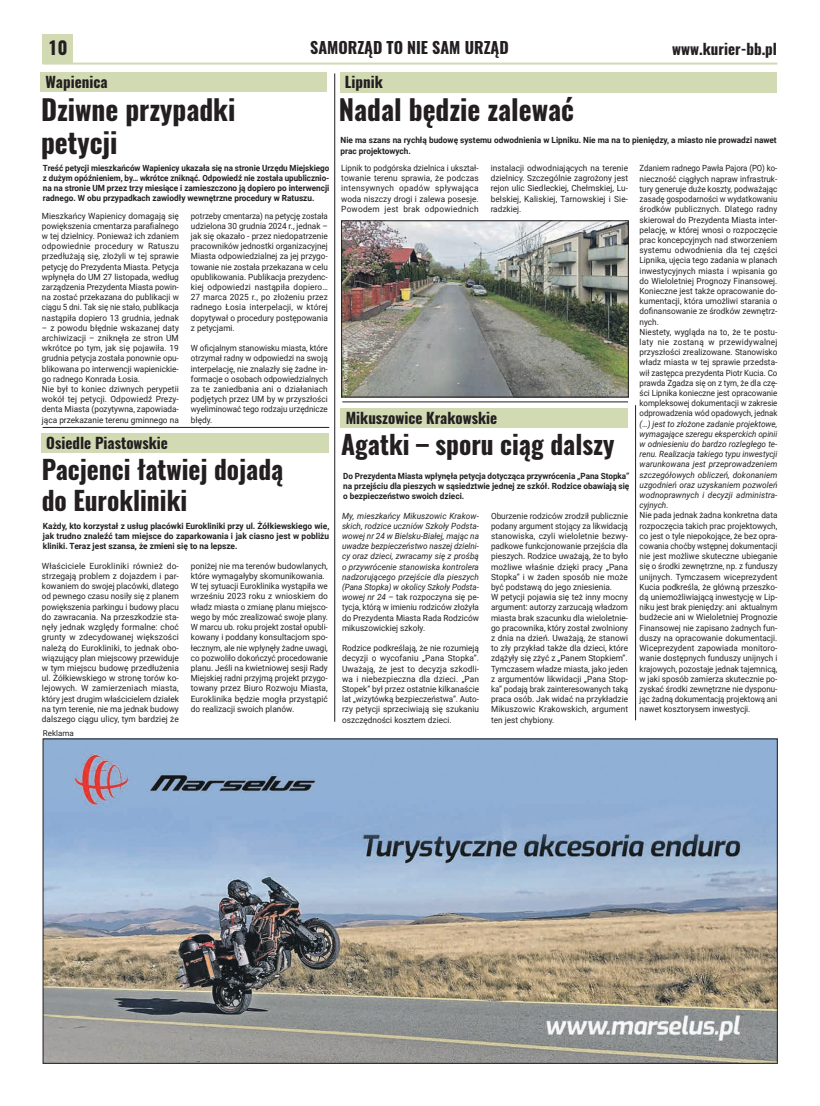
<style>
.page{position:relative;width:820px;height:1106px;background:#fff}
.page>*{position:absolute;margin:0;border:0;box-sizing:border-box;transform-origin:0 0}
.t1{font:700 28px/33.6px "Oswald";color:#231f20}
.t2{font:700 26px/31.2px "Oswald";color:#231f20}
.t3{font:700 18px "Oswald";color:#231f20}
.t4{font:700 16px "Oswald";color:#231f20}
.t5{font:700 15px "Oswald";color:#231f20}
.t6{font:8.5px/10.2px "Roboto";color:#231f20;text-align:justify}
.t7{font:8.5px/10.2px "Roboto";color:#231f20;scale:.96 1}
.t8{font:8.5px/10.2px "Roboto";color:#231f20;scale:.92 1}
.t9{font:700 8.5px/10.2px "Roboto";color:#231f20;text-align:justify;scale:.95 1}
.t10{font:8.5px/10.2px "Roboto";color:#231f20;text-align:justify;scale:.95 1}
.t11{font:italic 8.5px/10.2px "Roboto";color:#231f20;text-align:justify}
.t12{font:8.5px/10.2px "Roboto";color:#231f20;text-align:justify;scale:.93 1}
.t13{font:700 8.5px/10.2px "Roboto";color:#231f20}
.t14{font:8px "Roboto";color:#231f20}
.t15{font:6px "Roboto";color:#fff}
.s1{font-style:italic}
.s2{font-style:normal}
</style>
<div class="page">
<hr style="left:43px;top:63px;width:734px;height:2px;background:#d2dab3">
<div style="left:43px;top:34px;width:30px;height:30px;background:#d2dab3"></div>
<div style="left:340px;top:72px;width:435px;height:21px;background:#d2dab3"></div>
<img style="left:343px;top:223px;width:283px;height:172px">
<div style="left:341px;top:221px;width:287px;height:176px;border:1px solid #231f20"></div>
<div style="left:40px;top:72px;width:286px;height:20px;background:#d2dab3"></div>
<img style="left:45px;top:740px;width:730px;height:321px">
<div style="left:340px;top:408px;width:288px;height:19px;background:#d2dab3"></div>
<hr style="left:334px;top:73px;width:1px;height:648px;background:#231f20">
<hr style="left:43px;top:427px;width:286px;height:1px;background:#231f20">
<hr style="left:342px;top:402px;width:285px;height:1px;background:#231f20">
<div style="left:41px;top:432px;width:287px;height:20px;background:#d2dab3"></div>
<hr style="left:635px;top:405px;width:1px;height:315px;background:#231f20">
<h3 class="t3" style="left:48px;top:35px;width:21px">10</h3>
<h3 class="t4" style="left:310px;top:37px;width:200px">SAMORZĄD TO NIE SAM URZĄD</h3>
<h3 class="t5" style="left:672px;top:38px;width:106px">www.kurier-bb.pl</h3>
<h3 class="t5" style="left:46px;top:72px;width:63px">Wapienica</h3>
<h1 class="t1" style="left:41px;top:93px;width:196px">Dziwne przypadki petycji</h1>
<p class="t9" style="left:43px;top:162px;width:303px">Treść petycji mieszkańców Wapienicy ukazała się na stronie Urzędu Miejskiego z dużym opóźnieniem, by… wkrótce zniknąć. Odpowiedź nie została upublicznio&shy;na na stronie UM przez trzy miesiące i zamieszczono ją dopiero po interwencji radnego. W obu przypadkach zawiodły wewnętrzne procedury w Ratuszu.</p>
<p class="t6" style="left:42px;top:210px;width:138px">Mieszkańcy Wapienicy domagają się powiększenia cmentarza parafialnego w tej dzielnicy. Ponieważ ich zdaniem odpowiednie procedury w Ratuszu przedłużają się, złożyli w tej sprawie petycję do Prezydenta Miasta. Petycja wpłynęła do UM 27 listopada, według zarządzenia Prezydenta Miasta powin&shy;na zostać przekazana do publikacji w ciągu 5 dni. Tak się nie stało, publikacja nastąpiła dopiero 13 grudnia, jednak</p>
<p class="t6" style="left:42px;top:322px;width:138px;text-align:left">– z powodu błędnie wskazanej daty archiwizacji – zniknęła ze stron UM wkrótce po tym, jak się pojawiła. 19 grudnia petycja została ponownie opu&shy;blikowana po interwencji wapienickie&shy;go radnego Konrada Łosia.<br>Nie był to koniec dziwnych perypetii wokół tej petycji. Odpowiedź Prezy&shy;denta Miasta (pozytywna, zapowiada&shy;jąca przekazanie terenu gminnego na</p>
<p class="t12" style="left:191px;top:210px;width:149px">potrzeby cmentarza) na petycję została udzielona 30 grudnia 2024 r., jednak – jak się okazało - przez niedopatrzenie pracowników jednostki organizacyjnej Miasta odpowiedzialnej za jej przygo&shy;towanie nie została przekazana w celu opublikowania. Publikacja prezydenc&shy;kiej odpowiedzi nastąpiła dopiero… 27 marca 2025 r., po złożeniu przez radnego Łosia interpelacji, w której dopytywał o procedury postępowania z petycjami.</p>
<p class="t10" style="left:191px;top:343px;width:146px">W oficjalnym stanowisku miasta, które otrzymał radny w odpowiedzi na swoją interpelację, nie znalazły się żadne in&shy;formacje o osobach odpowiedzialnych za te zaniedbania ani o działaniach podjętych przez UM by w przyszłości wyeliminować tego rodzaju urzędnicze błędy.</p>
<h3 class="t5" style="left:46px;top:432px;width:123px">Osiedle Piastowskie</h3>
<h2 class="t2" style="left:42px;top:455px;width:243px">Pacjenci łatwiej dojadą do Eurokliniki</h2>
<p class="t13" style="left:43px;top:520px;width:288px;text-align:justify">Każdy, kto korzystał z usług placówki Eurokliniki przy ul. Żółkiewskiego wie, jak trudno znaleźć tam miejsce do zaparkowania i jak ciasno jest w pobliżu kliniki. Teraz jest szansa, że zmieni się to na lepsze.</p>
<p class="t6" style="left:42px;top:560px;width:138px">Właściciele Eurokliniki również do&shy;strzegają problem z dojazdem i par&shy;kowaniem do swojej placówki, dlatego od pewnego czasu nosiły się z planem powiększenia parkingu i budowy placu do zawracania. Na przeszkodzie sta&shy;nęły jednak względy formalne: choć grunty w zdecydowanej większości należą do Eurokliniki, to jednak obo&shy;wiązujący plan miejscowy przewiduje w tym miejscu budowę przedłużenia ul. Żółkiewskiego w stronę torów ko&shy;lejowych. W zamierzeniach miasta, który jest drugim właścicielem działek na tym terenie, nie ma jednak budowy dalszego ciągu ulicy, tym bardziej że</p>
<p class="t6" style="left:191px;top:560px;width:138px;text-align:left">poniżej nie ma terenów budowlanych, które wymagałyby skomunikowania.<br>W tej sytuacji Euroklinika wystąpiła we wrześniu 2023 roku z wnioskiem do władz miasta o zmianę planu miejsco&shy;wego by móc zrealizować swoje plany.<br>W marcu ub. roku projekt został opubli&shy;kowany i poddany konsultacjom spo&shy;łecznym, ale nie wpłynęły żadne uwagi, co pozwoliło dokończyć procedowanie planu. Jeśli na kwietniowej sesji Rady Miejskiej radni przyjmą projekt przygo&shy;towany przez Biuro Rozwoju Miasta, Euroklinika będzie mogła przystąpić do realizacji swoich planów.</p>
<p class="t14" style="left:43px;top:727px;width:32px">Reklama</p>
<h3 class="t5" style="left:345px;top:72px;width:39px">Lipnik</h3>
<h1 class="t1" style="left:338px;top:94px;width:237px">Nadal będzie zalewać</h1>
<p class="t13" style="left:340px;top:135px;width:437px">Nie ma szans na rychłą budowę systemu odwodnienia w Lipniku. Nie ma na to pieniędzy, a miasto nie prowadzi nawet prac projektowych.</p>
<p class="t10" style="left:341px;top:163px;width:146px">Lipnik to podgórska dzielnica i ukształ&shy;towanie terenu sprawia, że podczas intensywnych opadów spływająca woda niszczy drogi i zalewa posesje.<br>Powodem jest brak odpowiednich</p>
<p class="t6" style="left:490px;top:163px;width:139px">instalacji odwodniających na terenie dzielnicy. Szczególnie zagrożony jest rejon ulic Siedleckiej, Chełmskiej, Lu&shy;belskiej, Kaliskiej, Tarnowskiej i Sie&shy;radzkiej.</p>
<p class="t8" style="left:639px;top:163px;width:151px">Zdaniem radnego Pawła Pajora (PO) ko&shy;nieczność ciągłych napraw infrastruk&shy;tury generuje duże koszty, podważając zasadę gospodarności w wydatkowaniu środków publicznych. Dlatego radny skierował do Prezydenta Miasta inter&shy;pelację, w której wnosi o rozpoczęcie prac koncepcyjnych nad stworzeniem systemu odwodnienia dla tej części Lipnika, ujęcia tego zadania w planach inwestycyjnych miasta i wpisania go do Wieloletniej Prognozy Finansowej.<br>Konieczne jest także opracowanie do&shy;kumentacji, która umożliwi starania o dofinansowanie ze środków zewnętrz&shy;nych.<br>Niestety, wygląda na to, że te postu&shy;laty nie zostaną w przewidywalnej przyszłości zrealizowane. Stanowisko władz miasta w tej sprawie przedsta&shy;wił zastępca prezydenta Piotr Kucia. Co prawda Zgadza się on z tym, że dla czę&shy;ści Lipnika konieczne jest opracowanie kompleksowej dokumentacji w zakresie odprowadzenia wód opadowych, jednak</p>
<p class="t7" style="left:639px;top:418px;width:145px"><span class="s1">(…) jest to złożone zadanie projektowe, wymagające szeregu eksperckich opinii w odniesieniu do bardzo rozległego te&shy;renu. Realizacja takiego typu inwestycji warunkowana jest przeprowadzeniem szczegółowych obliczeń, dokonaniem uzgodnień oraz uzyskaniem pozwoleń wodnoprawnych i decyzji administra&shy;cyjnych</span>.<br>Nie pada jednak żadna konkretna data rozpoczęcia takich prac projektowych, co jest o tyle niepokojące, że bez opra&shy;cowania choćby wstępnej dokumentacji nie jest możliwe skuteczne ubieganie się o środki zewnętrzne, np. z funduszy unijnych. Tymczasem wiceprezydent Kucia podkreśla, że główną przeszko&shy;dą uniemożliwiającą inwestycję w Lip&shy;niku jest brak pieniędzy: ani aktualnym budżecie ani w Wieloletniej Prognozie Finansowej nie zapisano żadnych fun&shy;duszy na opracowanie dokumentacji.<br>Wiceprezydent zapowiada monitoro&shy;wanie dostępnych funduszy unijnych i krajowych, pozostaje jednak tajemnicą, w jaki sposób zamierza skutecznie po&shy;zyskać środki zewnętrzne nie dysponu&shy;jąc żadną dokumentacją projektową ani nawet kosztorysem inwestycji.</p>
<p class="t15" style="left:341px;top:395px;width:52px;rotate:-90deg">Foto: Google Maps</p>
<h3 class="t5" style="left:345px;top:408px;width:153px">Mikuszowice Krakowskie</h3>
<h2 class="t2" style="left:341px;top:430px;width:275px">Agatki – sporu ciąg dalszy</h2>
<p class="t9" style="left:343px;top:470px;width:303px">Do Prezydenta Miasta wpłynęła petycja dotycząca przywrócenia „Pana Stopka” na przejściu dla pieszych w sąsiedztwie jednej ze szkół. Rodzice obawiają się o bezpieczeństwo swoich dzieci.</p>
<p class="t11" style="left:342px;top:510px;width:138px">My, mieszkańcy Mikuszowic Krakow&shy;skich, rodzice uczniów Szkoły Podsta&shy;wowej nr 24 w Bielsku-Białej, mając na uwadze bezpieczeństwo naszej dzielni&shy;cy oraz dzieci, zwracamy się z prośbą o przywrócenie stanowiska kontrolera nadzorującego przejście dla pieszych (Pana Stopka) w okolicy Szkoły Podsta&shy;wowej nr 24 – <span class="s2">tak rozpoczyna się pe&shy;tycja, którą w imieniu rodziców złożyła do Prezydenta Miasta Rada Rodziców mikuszowickiej szkoły.</span></p>
<p class="t6" style="left:342px;top:642px;width:138px">Rodzice podkreślają, że nie rozumieją decyzji o wycofaniu „Pana Stopka”.<br>Uważają, że jest to decyzja szkodli&shy;wa i niebezpieczna dla dzieci. „Pan Stopek” był przez ostatnie kilkanaście lat „wizytówką bezpieczeństwa”. Auto&shy;rzy petycji sprzeciwiają się szukaniu oszczędności kosztem dzieci.</p>
<p class="t7" style="left:491px;top:510px;width:144px">Oburzenie rodziców zrodził publicznie podany argument stojący za likwidacją stanowiska, czyli wieloletnie bezwy&shy;padkowe funkcjonowanie przejścia dla pieszych. Rodzice uważają, że to było możliwe właśnie dzięki pracy „Pana Stopka” i w żaden sposób nie może być podstawą do jego zniesienia.<br>W petycji pojawia się też inny mocny argument: autorzy zarzucają władzom miasta brak szacunku dla wieloletnie&shy;go pracownika, który został zwolniony z dnia na dzień. Uważają, że stanowi to zły przykład także dla dzieci, które zdążyły się zżyć z „Panem Stopkiem”.<br>Tymczasem władze miasta, jako jeden z argumentów likwidacji „Pana Stop&shy;ka” podają brak zainteresowanych taką praca osób. Jak widać na przykładzie Mikuszowic Krakowskich, argument ten jest chybiony.</p>
</div>
